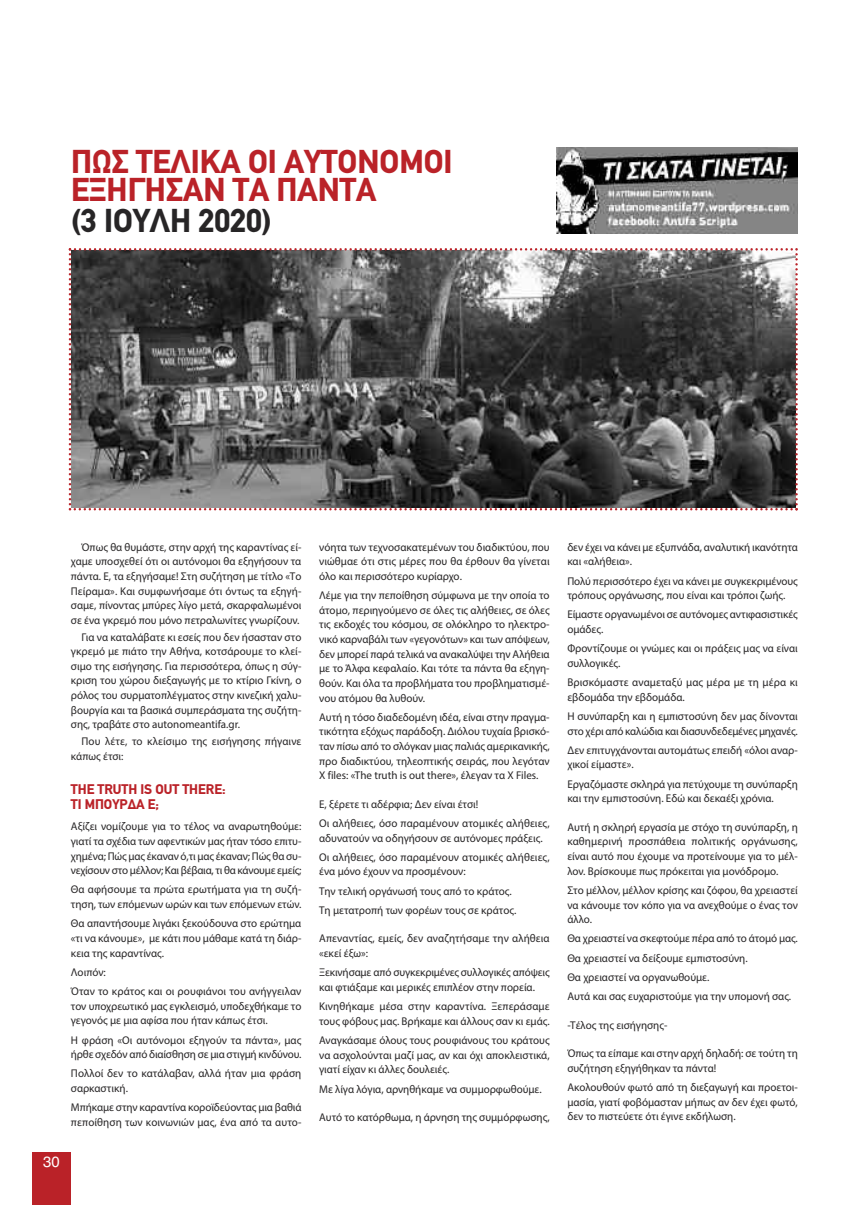
<style>
.page{position:relative;width:851px;height:1205px;background:#fff}
.page>*{position:absolute;margin:0;border:0;box-sizing:border-box;transform-origin:0 0}
.t1{font:700 32.5px/27.5px "CF Din";color:#ba2228}
.t2{font:700 32.5px "CF Din";color:#272526}
.t3{font:15px "Helvetica";color:#fff}
.t4{font:700 13.75px/15px "CF Din";color:#ba2228}
.t5{font:11.25px/14.6px "Myriad Pro";color:#272526}
</style>
<div class="page">
<div style="left:32px;top:1152px;width:39px;height:53px;background:#ba2228"></div>
<svg style="left:69px;top:248px;width:728px;height:262px;background:#545353"></svg>
<img style="left:557px;top:147px;width:240px;height:87px">
<h1 class="t1" style="left:71px;top:149px;width:383px">ΠΩΣ ΤΕΛΙΚΑ ΟΙ ΑΥΤΟΝΟΜΟΙ<br>ΕΞΗΓΗΣΑΝ ΤΑ ΠΑΝΤΑ</h1>
<h1 class="t2" style="left:71px;top:203px;width:202px">(3 ΙΟΥΛΗ 2020)</h1>
<h2 class="t3" style="left:43px;top:1153px;width:18px">30</h2>
<p class="t5" style="left:71px;top:540px;width:232px;text-align:justify;text-indent:11px">Όπως θα θυμάστε, στην αρχή της καραντίνας εί&shy;χαμε υποσχεθεί ότι οι αυτόνομοι θα εξηγήσουν τα πάντα. Ε, τα εξηγήσαμε! Στη συζήτηση με τίτλο «Το Πείραμα». Και συμφωνήσαμε ότι όντως τα εξηγή&shy;σαμε, πίνοντας μπύρες λίγο μετά, σκαρφαλωμένοι σε ένα γκρεμό που μόνο πετραλωνίτες γνωρίζουν.</p>
<p class="t5" style="left:71px;top:630px;width:232px;text-align:justify;text-indent:11px">Για να καταλάβατε κι εσείς που δεν ήσασταν στο γκρεμό με πιάτο την Αθήνα, κοτσάρουμε το κλεί&shy;σιμο της εισήγησης. Για περισσότερα, όπως η σύγ&shy;κριση του χώρου διεξαγωγής με το κτίριο Γκίνη, ο ρόλος του συρματοπλέγματος στην κινεζική χαλυ&shy;βουργία και τα βασικά συμπεράσματα της συζήτη&shy;σης, τραβάτε στο autonomeantifa.gr.</p>
<p class="t5" style="left:71px;top:735px;width:232px;text-indent:11px">Που λέτε, το κλείσιμο της εισήγησης πήγαινε κάπως έτσι:</p>
<p class="t4" style="left:71px;top:781px;width:156px">THE TRUTH IS OUT THERE:<br>ΤΙ ΜΠΟΥΡΔΑ Ε;</p>
<p class="t5" style="left:71px;top:820px;width:232px;text-align:justify">Αξίζει νομίζουμε για το τέλος να αναρωτηθούμε: γιατί τα σχέδια των αφεντικών μας ήταν τόσο επιτυ&shy;χημένα; Πώς μας έκαναν ό,τι μας έκαναν; Πώς θα συ&shy;νεχίσουν στο μέλλον; Και βέβαια, τι θα κάνουμε εμείς;</p>
<p class="t5" style="left:71px;top:883px;width:232px">Θα αφήσουμε τα πρώτα ερωτήματα για τη συζή&shy;τηση, των επόμενων ωρών και των επόμενων ετών.</p>
<p class="t5" style="left:71px;top:917px;width:232px;text-align:justify">Θα απαντήσουμε λιγάκι ξεκούδουνα στο ερώτημα «τι να κάνουμε», με κάτι που μάθαμε κατά τη διάρ&shy;κεια της καραντίνας.</p>
<p class="t5" style="left:71px;top:963px;width:232px;line-height:19.2px">Λοιπόν:<br>Όταν το κράτος και οι ρουφιάνοι του ανήγγειλαν</p>
<p class="t5" style="left:71px;top:999px;width:232px">τον υποχρεωτικό μας εγκλεισμό, υποδεχθήκαμε το γεγονός με μια αφίσα που ήταν κάπως έτσι.</p>
<p class="t5" style="left:71px;top:1033px;width:232px">Η φράση «Οι αυτόνομοι εξηγούν τα πάντα», μας ήρθε σχεδόν από διαίσθηση σε μια στιγμή κινδύνου.</p>
<p class="t5" style="left:71px;top:1067px;width:232px">Πολλοί δεν το κατάλαβαν, αλλά ήταν μια φράση σαρκαστική.</p>
<p class="t5" style="left:71px;top:1101px;width:232px">Μπήκαμε στην καραντίνα κοροϊδεύοντας μια βαθιά πεποίθηση των κοινωνιών μας, ένα από τα αυτο-</p>
<p class="t5" style="left:319px;top:540px;width:232px;text-align:justify">νόητα των τεχνοσακατεμένων του διαδικτύου, που νιώθμαε ότι στις μέρες που θα έρθουν θα γίνεται όλο και περισσότερο κυρίαρχο.</p>
<p class="t5" style="left:319px;top:589px;width:232px;text-align:justify">Λέμε για την πεποίθηση σύμφωνα με την οποία το άτομο, περιηγούμενο σε όλες τις αλήθειες, σε όλες τις εκδοχές του κόσμου, σε ολόκληρο το ηλεκτρο&shy;νικό καρναβάλι των «γεγονότων» και των απόψεων, δεν μπορεί παρά τελικά να ανακαλύψει την Αλήθεια με το Άλφα κεφαλαίο. Και τότε τα πάντα θα εξηγη&shy;θούν. Και όλα τα προβλήματα του προβληματισμέ&shy;νου ατόμου θα λυθούν.</p>
<p class="t5" style="left:319px;top:710px;width:232px;text-align:justify">Αυτή η τόσο διαδεδομένη ιδέα, είναι στην πραγμα&shy;τικότητα εξόχως παράδοξη. Διόλου τυχαία βρισκό&shy;ταν πίσω από το σλόγκαν μιας παλιάς αμερικανικής, προ διαδικτύου, τηλεοπτικής σειράς, που λεγόταν X files: «The truth is out there», έλεγαν τα X Files.</p>
<p class="t5" style="left:319px;top:795px;width:232px;line-height:19.2px">Ε, ξέρετε τι αδέρφια; Δεν είναι έτσι!<br>Οι αλήθειες, όσο παραμένουν ατομικές αλήθειες,</p>
<p class="t5" style="left:319px;top:829px;width:232px;line-height:19.2px">αδυνατούν να οδηγήσουν σε αυτόνομες πράξεις.<br>Οι αλήθειες, όσο παραμένουν ατομικές αλήθειες,</p>
<p class="t5" style="left:319px;top:863px;width:199px;line-height:19.2px">ένα μόνο έχουν να προσμένουν:<br>Την τελική οργάνωσή τους από το κράτος.<br>Τη μετατροπή των φορέων τους σε κράτος.</p>
<p class="t5" style="left:319px;top:932px;width:232px">Απεναντίας, εμείς, δεν αναζητήσαμε την αλήθεια «εκεί έξω»:</p>
<p class="t5" style="left:319px;top:966px;width:232px">Ξεκινήσαμε από συγκεκριμένες συλλογικές απόψεις και φτιάξαμε και μερικές επιπλέον στην πορεία.</p>
<p class="t5" style="left:319px;top:1000px;width:232px">Κινηθήκαμε μέσα στην καραντίνα. Ξεπεράσαμε τους φόβους μας. Βρήκαμε και άλλους σαν κι εμάς.</p>
<p class="t5" style="left:319px;top:1034px;width:232px;text-align:justify">Αναγκάσαμε όλους τους ρουφιάνους του κράτους να ασχολούνται μαζί μας, αν και όχι αποκλειστικά, γιατί είχαν κι άλλες δουλειές.</p>
<p class="t5" style="left:319px;top:1082px;width:224px">Με λίγα λόγια, αρνηθήκαμε να συμμορφωθούμε.</p>
<p class="t5" style="left:319px;top:1111px;width:232px">Αυτό το κατόρθωμα, η άρνηση της συμμόρφωσης,</p>
<p class="t5" style="left:567px;top:540px;width:232px">δεν έχει να κάνει με εξυπνάδα, αναλυτική ικανότητα και «αλήθεια».</p>
<p class="t5" style="left:567px;top:574px;width:232px">Πολύ περισσότερο έχει να κάνει με συγκεκριμένους τρόπους οργάνωσης, που είναι και τρόποι ζωής.</p>
<p class="t5" style="left:567px;top:608px;width:232px">Είμαστε οργανωμένοι σε αυτόνομες αντιφασιστικές ομάδες.</p>
<p class="t5" style="left:567px;top:642px;width:232px">Φροντίζουμε οι γνώμες και οι πράξεις μας να είναι συλλογικές.</p>
<p class="t5" style="left:567px;top:676px;width:232px">Βρισκόμαστε αναμεταξύ μας μέρα με τη μέρα κι εβδομάδα την εβδομάδα.</p>
<p class="t5" style="left:567px;top:710px;width:232px">Η συνύπαρξη και η εμπιστοσύνη δεν μας δίνονται στο χέρι από καλώδια και διασυνδεδεμένες μηχανές.</p>
<p class="t5" style="left:567px;top:743px;width:232px">Δεν επιτυγχάνονται αυτομάτως επειδή «όλοι αναρ&shy;χικοί είμαστε».</p>
<p class="t5" style="left:567px;top:777px;width:232px">Εργαζόμαστε σκληρά για πετύχουμε τη συνύπαρξη και την εμπιστοσύνη. Εδώ και δεκαέξι χρόνια.</p>
<p class="t5" style="left:567px;top:820px;width:232px;text-align:justify">Αυτή η σκληρή εργασία με στόχο τη συνύπαρξη, η καθημερινή προσπάθεια πολιτικής οργάνωσης, είναι αυτό που έχουμε να προτείνουμε για το μέλ&shy;λον. Βρίσκουμε πως πρόκειται για μονόδρομο.</p>
<p class="t5" style="left:567px;top:884px;width:232px;text-align:justify">Στο μέλλον, μέλλον κρίσης και ζόφου, θα χρειαστεί να κάνουμε τον κόπο για να ανεχθούμε ο ένας τον άλλο.</p>
<p class="t5" style="left:567px;top:930px;width:232px;line-height:19.2px">Θα χρειαστεί να σκεφτούμε πέρα από το άτομό μας.<br>Θα χρειαστεί να δείξουμε εμπιστοσύνη.<br>Θα χρειαστεί να οργανωθούμε.<br>Αυτά και σας ευχαριστούμε για την υπομονή σας.</p>
<p class="t5" style="left:567px;top:1018px;width:101px">-Τέλος της εισήγησης-</p>
<p class="t5" style="left:567px;top:1047px;width:232px">Όπως τα είπαμε και στην αρχή δηλαδή: σε τούτη τη συζήτηση εξηγήθηκαν τα πάντα!</p>
<p class="t5" style="left:567px;top:1080px;width:232px;text-align:justify">Ακολουθούν φωτό από τη διεξαγωγή και προετοι&shy;μασία, γιατί φοβόμασταν μήπως αν δεν έχει φωτό, δεν το πιστεύετε ότι έγινε εκδήλωση.</p>
</div>
